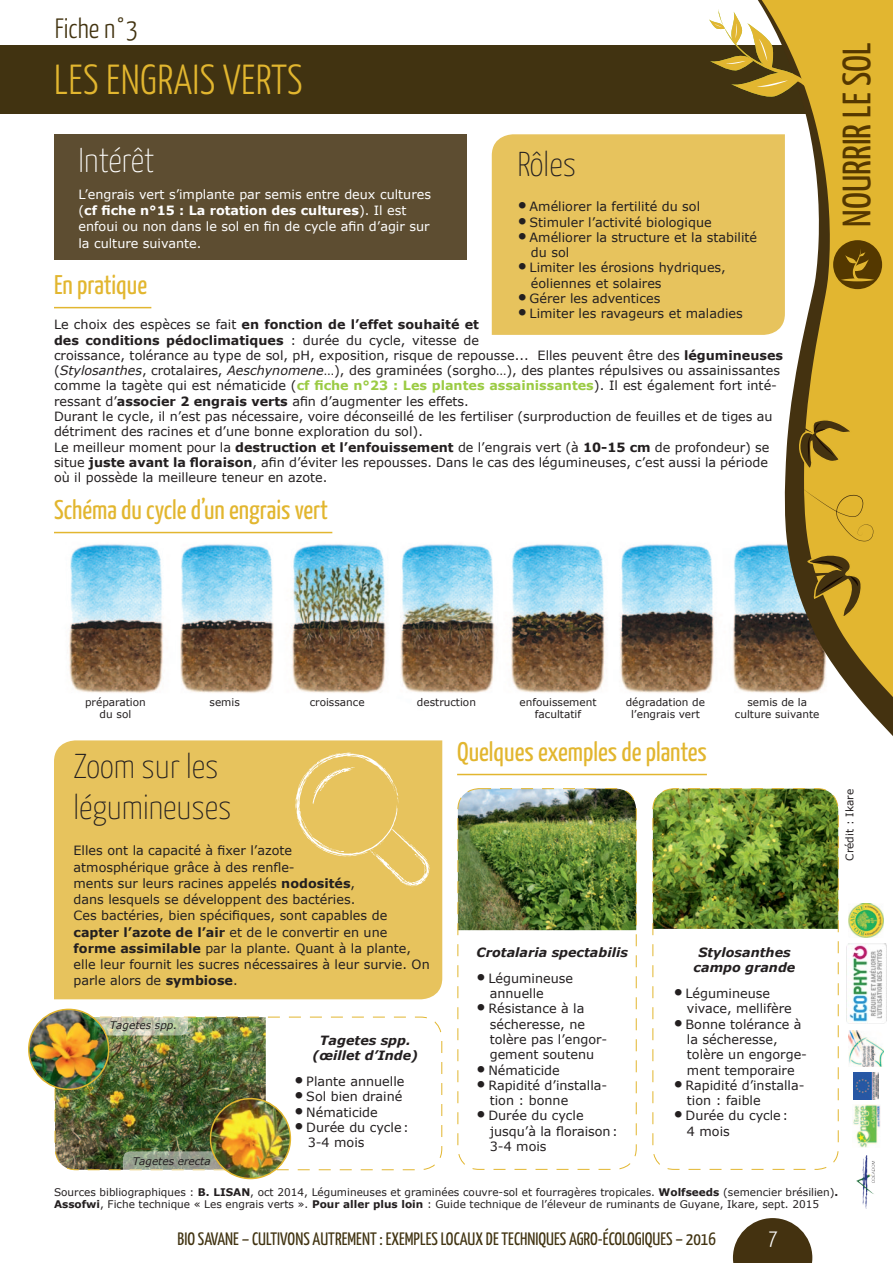
<style>
.page{position:relative;width:893px;height:1263px;background:#fff}
.page>*{position:absolute;margin:0;border:0;box-sizing:border-box;transform-origin:0 0}
.t1{font:300 42px "Yanone Kaffeesatz";letter-spacing:.01em;color:#e2b62f}
.t2{font:39.6px "Yanone Kaffeesatz";color:#553800}
.t3{font:100 34.5px/41.4px "Yanone Kaffeesatz";color:#231f20}
.t4{font:100 34.5px "Yanone Kaffeesatz";letter-spacing:-.005em;color:#fff}
.t5{font:300 27.9px "Yanone Kaffeesatz";color:#423310}
.t6{font:27px "Yanone Kaffeesatz";color:#e2b62f}
.t7{font:300 22.5px "Yanone Kaffeesatz";color:#fff}
.t8{font:18px "Yanone Kaffeesatz";color:#413311}
.t9{font:12.75px/15.3px "Verdana";color:#231f20}
.t10{font:12.75px/16.2px "Verdana";color:#fff}
.t11{font:italic 700 12.75px/15.3px "Verdana";color:#231f20;text-align:center}
.t12{font:10.5px/12.6px "Verdana";color:#231f20;text-align:center}
.t13{font:italic 10.5px "Verdana";color:#231f20}
.s1{font-weight:700}
.s2{font-size:18px}
.s3{font-style:italic}
.s4{font-weight:700;color:#9bcb44}
</style>
<div class="page">
<img style="left:54px;top:531px;width:638px;height:212px">
<div style="left:54px;top:740px;width:388px;height:259px;background:#e7c35d"></div>
<div style="left:55px;top:134px;width:412px;height:125px;background:#5d4d31"></div>
<div style="left:0;top:45px;width:845px;height:69px;background:#413311"></div>
<svg style="left:733px;top:1218px;width:79px;height:45px"></svg>
<svg style="left:692px;top:0;width:201px;height:789px"></svg>
<img style="left:849px;top:903px;width:34px;height:35px">
<img style="left:846px;top:943px;width:40px;height:81px">
<img style="left:848px;top:1031px;width:36px;height:36px">
<img style="left:853px;top:1104px;width:27px;height:43px">
<img style="left:857px;top:1155px;width:17px;height:54px">
<div style="left:852px;top:1071px;width:28px;height:30px;background:#2857a4"></div>
<img style="left:855px;top:1072px;width:24px;height:28px">
<img style="left:459px;top:790px;width:176px;height:140px">
<div style="left:457px;top:788px;width:180px;height:382px;border:1px dashed #e2b62f;border-radius:21px"></div>
<img style="left:654px;top:790px;width:183px;height:139px">
<div style="left:652px;top:788px;width:187px;height:382px;border:1px dashed #e2b62f;border-radius:21px"></div>
<img style="left:55px;top:1019px;width:211px;height:151px">
<div style="left:55px;top:1017px;width:387px;height:153px;border:1px dashed #e2b62f;border-radius:21px"></div>
<div style="left:492px;top:134px;width:293px;height:201px;background:#e7c35d"></div>
<svg style="left:295px;top:753px;width:135px;height:134px;background:#e8c666"></svg>
<hr style="left:54px;top:307px;width:97px;height:1px;background:#e2b62f">
<hr style="left:54px;top:532px;width:278px;height:1px;background:#e2b62f">
<hr style="left:457px;top:774px;width:250px;height:1px;background:#e2b62f">
<svg style="left:123px;top:1151px;width:102px;height:19px;background:#98a18d"></svg>
<svg style="left:92px;top:1016px;width:96px;height:19px;background:#c3c8ae"></svg>
<img style="left:29px;top:1009px;width:80px;height:80px;border-radius:40px">
<div style="left:28px;top:1009px;width:81px;height:81px;border:2px solid #e2b62f;border-radius:50%"></div>
<img style="left:210px;top:1098px;width:80px;height:80px;border-radius:40px">
<div style="left:210px;top:1098px;width:81px;height:81px;border:2px solid #e2b62f;border-radius:50%"></div>
<h3 class="t5" style="left:55px;top:11px;width:85px">FICHE N°3</h3>
<h1 class="t1" style="left:54px;top:54px;width:250px">LES ENGRAIS VERTS</h1>
<h3 class="t4" style="left:78px;top:139px;width:77px">Intérêt</h3>
<p class="t10" style="left:78px;top:186px;width:354px">L’engrais vert s’implante par semis entre deux cultures (<span class="s1">cf fiche n°15 : La rotation des cultures</span>). Il est enfoui ou non dans le sol en fin de cycle afin d’agir sur la culture suivante.</p>
<h3 class="t3" style="left:517px;top:142px;width:60px">Rôles</h3>
<p class="t9" style="left:517px;top:199px;width:184px"><span class="s2">•</span> Améliorer la fertilité du sol</p>
<p class="t9" style="left:517px;top:214px;width:196px"><span class="s2">•</span> Stimuler l’activité biologique</p>
<p class="t9" style="left:531px;top:229px;width:228px;text-indent:-13px"><span class="s2">•</span> Améliorer la structure et la stabilité du sol</p>
<p class="t9" style="left:531px;top:260px;width:196px;text-indent:-13px"><span class="s2">•</span> Limiter les érosions hydriques, éoliennes et solaires</p>
<p class="t9" style="left:517px;top:291px;width:144px"><span class="s2">•</span> Gérer les adventices</p>
<p class="t9" style="left:517px;top:306px;width:227px"><span class="s2">•</span> Limiter les ravageurs et maladies</p>
<h3 class="t6" style="left:54px;top:268px;width:95px">En pratique</h3>
<p class="t9" style="left:54px;top:317px;width:730px">Le choix des espèces se fait <span class="s1">en fonction de l’effet souhaité et<br>des conditions pédoclimatiques</span> : durée du cycle, vitesse de<br>croissance, tolérance au type de sol, pH, exposition, risque de repousse... Elles peuvent être des <span class="s1">légumineuses </span>(<span class="s3">Stylosanthes</span>, crotalaires, <span class="s3">Aeschynomene</span>…), des graminées (sorgho…), des plantes répulsives ou assainissantes comme la tagète qui est nématicide (<span class="s4">cf fiche n°23 : Les plantes assainissantes</span>). Il est également fort inté&shy;ressant d’<span class="s1">associer 2 engrais verts</span> afin d’augmenter les effets.<br>Durant le cycle, il n’est pas nécessaire, voire déconseillé de les fertiliser (surproduction de feuilles et de tiges au détriment des racines et d’une bonne exploration du sol).<br>Le meilleur moment pour la <span class="s1">destruction et l’enfouissement</span> de l’engrais vert (à <span class="s1">10-15 cm</span> de profondeur) se situe <span class="s1">juste avant la floraison</span>, afin d’éviter les repousses. Dans le cas des légumineuses, c’est aussi la période où il possède la meilleure teneur en azote.</p>
<h3 class="t6" style="left:54px;top:493px;width:276px">Schéma du cycle d’un engrais vert</h3>
<h2 class="t2" style="left:833px;top:227px;width:186px;rotate:-90deg">NOURRIR LE SOL</h2>
<p class="t12" style="left:85px;top:695px;width:62px">préparation du sol</p>
<p class="t12" style="left:210px;top:695px;width:32px">semis</p>
<p class="t12" style="left:310px;top:695px;width:56px">croissance</p>
<p class="t12" style="left:417px;top:695px;width:61px">destruction</p>
<p class="t12" style="left:520px;top:695px;width:78px">enfouissement facultatif</p>
<p class="t12" style="left:626px;top:695px;width:81px">dégradation de l’engrais vert</p>
<p class="t12" style="left:735px;top:695px;width:86px">semis de la culture suivante</p>
<h3 class="t3" style="left:74px;top:744px;width:160px">Zoom sur les légumineuses</h3>
<p class="t9" style="left:74px;top:842px;width:358px;line-height:16.2px">Elles ont la capacité à fixer l’azote<br>atmosphérique grâce à des renfle-<br>ments sur leurs racines appelés <span class="s1">nodosités</span>,<br>dans lesquels se développent des bactéries.<br>Ces bactéries, bien spécifiques, sont capables de <span class="s1">capter l’azote de l’air</span> et de le convertir en une <span class="s1">forme assimilable</span> par la plante. Quant à la plante, elle leur fournit les sucres nécessaires à leur survie. On parle alors de <span class="s1">symbiose</span>.</p>
<p class="t13" style="left:110px;top:1018px;width:69px">Tagetes spp.</p>
<p class="t13" style="left:133px;top:1153px;width:80px">Tagetes erecta</p>
<p class="t11" style="left:312px;top:1032px;width:107px">Tagetes spp. (œillet d’Inde)</p>
<p class="t9" style="left:294px;top:1074px;width:112px"><span class="s2">•</span> Plante annuelle</p>
<p class="t9" style="left:294px;top:1089px;width:110px"><span class="s2">•</span> Sol bien drainé</p>
<p class="t9" style="left:294px;top:1104px;width:85px"><span class="s2">•</span> Nématicide</p>
<p class="t9" style="left:308px;top:1119px;width:103px;text-indent:-13px"><span class="s2">•</span> Durée du cycle:<br>3-4 mois</p>
<h3 class="t6" style="left:457px;top:735px;width:251px">Quelques exemples de plantes</h3>
<p class="t11" style="left:477px;top:944px;width:153px">Crotalaria spectabilis</p>
<p class="t9" style="left:490px;top:970px;width:85px;text-indent:-13px"><span class="s2">•</span> Légumineuse annuelle</p>
<p class="t9" style="left:490px;top:1001px;width:119px;text-indent:-13px"><span class="s2">•</span> Résistance à la sécheresse, ne tolère pas l’engor&shy;gement soutenu</p>
<p class="t9" style="left:476px;top:1062px;width:85px"><span class="s2">•</span> Nématicide</p>
<p class="t9" style="left:490px;top:1077px;width:119px;text-indent:-13px"><span class="s2">•</span> Rapidité d’installa&shy;tion : bonne</p>
<p class="t9" style="left:490px;top:1108px;width:130px;text-indent:-13px"><span class="s2">•</span> Durée du cycle jusqu’à la floraison:<br>3-4 mois</p>
<p class="t11" style="left:694px;top:944px;width:103px">Stylosanthes campo grande</p>
<p class="t9" style="left:687px;top:985px;width:106px;text-indent:-13px"><span class="s2">•</span> Légumineuse vivace, mellifère</p>
<p class="t9" style="left:687px;top:1016px;width:122px;text-indent:-13px"><span class="s2">•</span> Bonne tolérance à la sécheresse, tolère un engorge&shy;ment temporaire</p>
<p class="t9" style="left:687px;top:1077px;width:119px;text-indent:-13px"><span class="s2">•</span> Rapidité d’installa&shy;tion : faible</p>
<p class="t9" style="left:687px;top:1108px;width:103px;text-indent:-13px"><span class="s2">•</span> Durée du cycle:<br>4 mois</p>
<p class="t12" style="left:843px;top:861px;width:73px;rotate:-90deg">Crédit : Ikare</p>
<p class="t12" style="left:54px;top:1185px;width:786px;text-align:left">Sources bibliographiques : <span class="s1">B. LISAN</span>, oct 2014, Légumineuses et graminées couvre-sol et fourragères tropicales. <span class="s1">Wolfseeds</span> (semencier brésilien)<span class="s1">.<br>Assofwi</span>, Fiche technique « Les engrais verts ». <span class="s1">Pour aller plus loin</span> : Guide technique de l’éleveur de ruminants de Guyane, Ikare, sept. 2015</p>
<h3 class="t8" style="left:178px;top:1228px;width:540px">BIO SAVANE – CULTIVONS AUTREMENT : EXEMPLES LOCAUX DE TECHNIQUES AGRO-ÉCOLOGIQUES – 2016</h3>
<h3 class="t7" style="left:768px;top:1224px;width:11px">7</h3>
</div>
